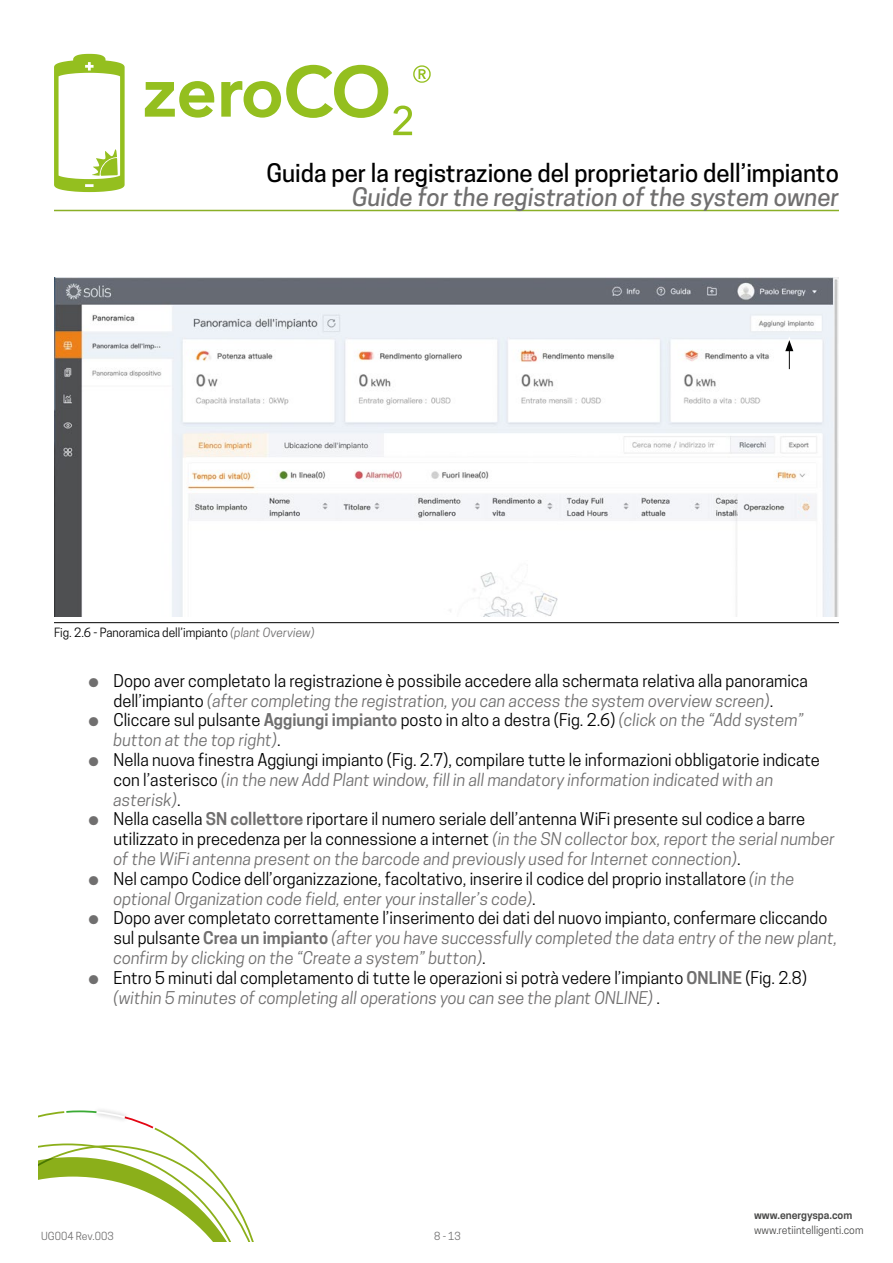
<style>
.page{position:relative;width:893px;height:1263px;background:#fff}
.page>*{position:absolute;margin:0;border:0;box-sizing:border-box;transform-origin:0 0}
.t1{font:500 24px "Cooper Hewitt";color:#000}
.t2{font:italic 500 24px "Cooper Hewitt";color:#706f6f}
.t3{font:16.5px "Cooper Hewitt";color:#000}
.t4{font:italic 16.5px "Cooper Hewitt";color:#706f6f}
.t5{font:12px "Cooper Hewitt";color:#000}
.t6{font:10.5px "Cooper Hewitt";color:#4a4a49}
.t7{font:600 10.5px "Cooper Hewitt";color:#4a4a49}
.t8{font:10.5px "Cooper Hewitt";color:#706f6f}
.s1{font-style:italic;color:#706f6f}
.s2{color:#706f6f}
.s3{font-style:normal;color:#000}
.s4{font-weight:600;color:#706f6f}
.s5{font-weight:600;font-style:normal}
</style>
<div class="page">
<svg style="left:39px;top:1110px;width:215px;height:131px"></svg>
<hr style="left:54px;top:210px;width:785px;height:1px;background:#8aaf26">
<svg style="left:54px;top:53px;width:377px;height:139px"></svg>
<img style="left:54px;top:278px;width:785px;height:339px">
<hr style="left:54px;top:622px;width:785px;height:1px;background:#000">
<svg style="left:783px;top:336px;width:12px;height:34px"></svg>
<h1 class="t1" style="left:266px;top:159px;width:574px">Guida per la registrazione del proprietario dell’impianto</h1>
<h1 class="t2" style="left:352px;top:183px;width:489px">Guide for the registration of the system owner</h1>
<p class="t5" style="left:54px;top:626px;width:262px">Fig. 2.6 - Panoramica dell’impianto <span class="s1">(plant Overview)</span></p>
<p class="t3" style="left:88px;top:671px;width:721px"><span class="s2">⚫</span> Dopo aver completato la registrazione è possibile accedere alla schermata relativa alla panoramica</p>
<p class="t4" style="left:114px;top:691px;width:661px"><span class="s3">dell’impianto</span> (after completing the registration, you can access the system overview screen)<span class="s3">.</span></p>
<p class="t3" style="left:88px;top:710px;width:717px"><span class="s2">⚫</span> Cliccare sul pulsante <span class="s4">Aggiungi impianto</span> posto in alto a destra (Fig. 2.6) <span class="s1">(click on the “Add system”</span></p>
<p class="t4" style="left:114px;top:730px;width:169px">button at the top right)<span class="s3">.</span></p>
<p class="t3" style="left:88px;top:750px;width:733px"><span class="s2">⚫</span> Nella nuova finestra Aggiungi impianto (Fig. 2.7), compilare tutte le informazioni obbligatorie indicate</p>
<p class="t4" style="left:114px;top:770px;width:661px"><span class="s3">con l’asterisco</span> (in the new Add Plant window, fill in all mandatory information indicated with an</p>
<p class="t4" style="left:114px;top:790px;width:69px">asterisk)<span class="s3">.</span></p>
<p class="t3" style="left:88px;top:809px;width:719px"><span class="s2">⚫</span> Nella casella <span class="s4">SN collettore</span> riportare il numero seriale dell’antenna WiFi presente sul codice a barre</p>
<p class="t3" style="left:114px;top:829px;width:723px">utilizzato in precedenza per la connessione a internet <span class="s1">(in the SN collector box, report the serial number</span></p>
<p class="t4" style="left:114px;top:849px;width:629px">of the WiFi antenna present on the barcode and previously used for Internet connection)<span class="s3">.</span></p>
<p class="t3" style="left:88px;top:869px;width:708px"><span class="s2">⚫</span> Nel campo Codice dell’organizzazione, facoltativo, inserire il codice del proprio installatore <span class="s1">(in the</span></p>
<p class="t4" style="left:114px;top:889px;width:424px">optional Organization code field, enter your installer’s code)<span class="s3">.</span></p>
<p class="t3" style="left:88px;top:908px;width:741px"><span class="s2">⚫</span> Dopo aver completato correttamente l’inserimento dei dati del nuovo impianto, confermare cliccando</p>
<p class="t4" style="left:114px;top:928px;width:725px"><span class="s3">sul pulsante</span> <span class="s5">Crea un impianto</span> (after you have successfully completed the data entry of the new plant,</p>
<p class="t4" style="left:114px;top:948px;width:374px">confirm by clicking on the “Create a system” button)<span class="s3">.</span></p>
<p class="t3" style="left:88px;top:968px;width:720px"><span class="s2">⚫</span> Entro 5 minuti dal completamento di tutte le operazioni si potrà vedere l’impianto <span class="s4">ONLINE</span> (Fig. 2.8)</p>
<p class="t4" style="left:114px;top:988px;width:548px">(within 5 minutes of completing all operations you can see the plant ONLINE) <span class="s3">.</span></p>
<p class="t8" style="left:41px;top:1230px;width:74px">UG004 Rev.003</p>
<p class="t8" style="left:434px;top:1230px;width:28px">8 - 13</p>
<p class="t7" style="left:754px;top:1209px;width:100px">www.energyspa.com</p>
<p class="t6" style="left:754px;top:1224px;width:111px">www.retiintelligenti.com</p>
</div>
